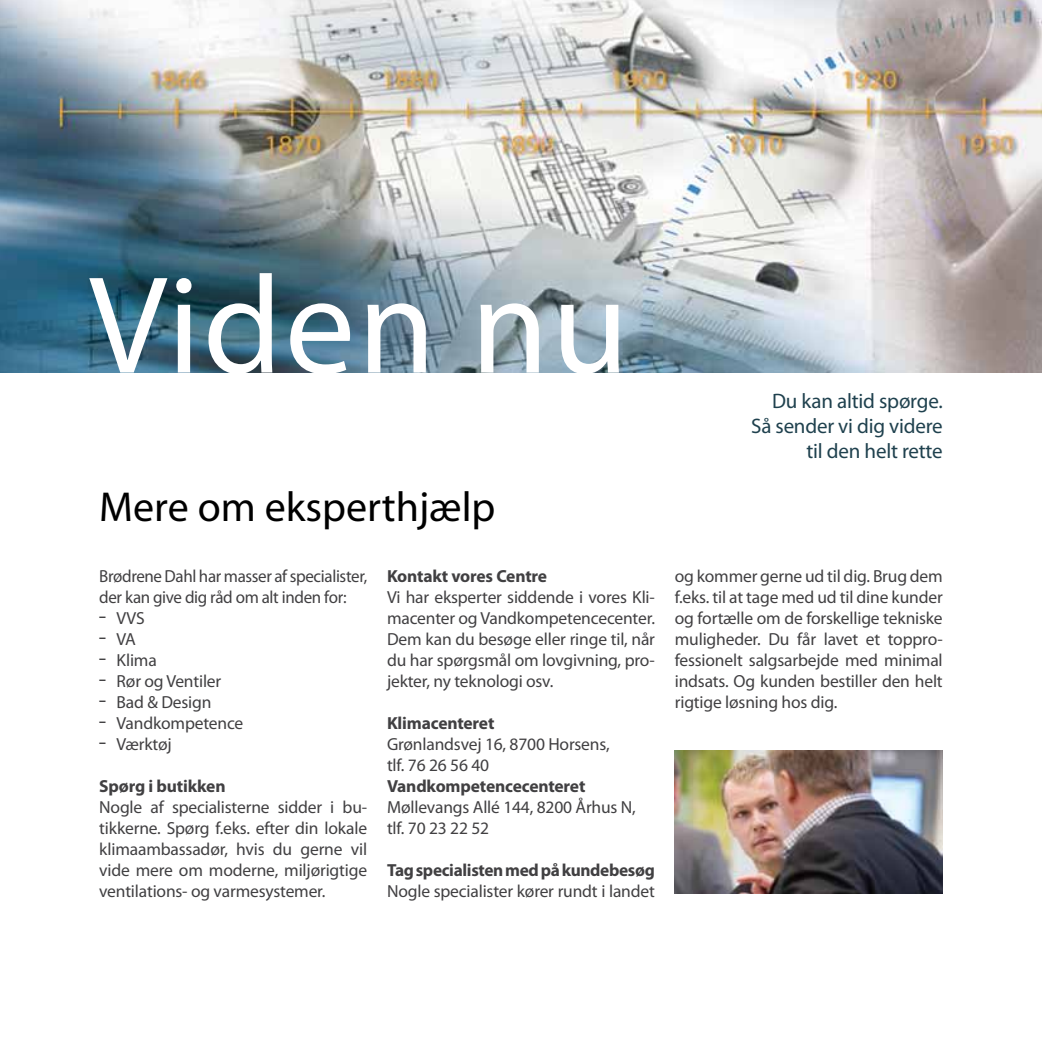
<style>
.page{position:relative;width:1042px;height:1042px;background:#fff}
.page>*{position:absolute;margin:0;border:0;box-sizing:border-box;transform-origin:0 0}
.t1{font:140px "Myriad Pro";letter-spacing:.02em;color:#fff}
.t2{font:42px "Myriad";color:#000}
.t3{font:21px/25.2px "Myriad Pro";letter-spacing:-.01em;color:#1f414e;text-align:right}
.t4{font:17.5px/21px "Myriad Pro";letter-spacing:-.01em;color:#414042}
.t5{font:700 17.5px "Myriad Pro";letter-spacing:-.015em;color:#414042}
.s1{font-family:"Haettenschweiler"}
</style>
<div class="page">
<img style="left:0;top:0;width:1042px;height:372px">
<img style="left:675px;top:751px;width:268px;height:142px">
<h1 class="t1" style="left:89px;top:239px;width:541px">Viden nu</h1>
<h2 class="t2" style="left:99px;top:486px;width:398px">Mere om eksperthjælp</h2>
<p class="t4" style="left:99px;top:565px;width:269px">Brødrene Dahl har masser af specialister, der kan give dig råd om alt inden for:<br><span class="s1">−</span> VVS<br><span class="s1">−</span> VA<br><span class="s1">−</span> Klima<br><span class="s1">−</span> Rør og Ventiler<br><span class="s1">−</span> Bad &amp; Design<br><span class="s1">−</span> Vandkompetence<br><span class="s1">−</span> Værktøj</p>
<p class="t5" style="left:99px;top:775px;width:128px">Spørg i butikken</p>
<p class="t4" style="left:99px;top:796px;width:269px;text-align:justify">Nogle af specialisterne sidder i bu&shy;tikkerne. Spørg f.eks. efter din lokale klimaambassadør, hvis du gerne vil vide mere om moderne, miljørigtige ventilations- og varmesystemer.</p>
<p class="t5" style="left:387px;top:565px;width:162px">Kontakt vores Centre</p>
<p class="t4" style="left:387px;top:586px;width:269px;text-align:justify">Vi har eksperter siddende i vores Kli&shy;macenter og Vandkompetencecenter.<br>Dem kan du besøge eller ringe til, når du har spørgsmål om lovgivning, pro&shy;jekter, ny teknologi osv.</p>
<p class="t5" style="left:387px;top:712px;width:109px">Klimacenteret</p>
<p class="t4" style="left:387px;top:733px;width:224px">Grønlandsvej 16, 8700 Horsens, tlf. 76 26 56 40</p>
<p class="t5" style="left:387px;top:775px;width:200px">Vandkompetencecenteret</p>
<p class="t4" style="left:387px;top:796px;width:250px">Møllevangs Allé 144, 8200 Århus N, tlf. 70 23 22 52</p>
<p class="t5" style="left:387px;top:859px;width:269px">Tag specialisten med på kundebesøg</p>
<p class="t4" style="left:387px;top:880px;width:269px">Nogle specialister kører rundt i landet</p>
<p class="t3" style="left:751px;top:388px;width:193px">Du kan altid spørge.<br>Så sender vi dig videre til den helt rette</p>
<p class="t4" style="left:675px;top:565px;width:269px;text-align:justify">og kommer gerne ud til dig. Brug dem f.eks. til at tage med ud til dine kunder og fortælle om de forskellige tekniske muligheder. Du får lavet et toppro&shy;fessionelt salgsarbejde med minimal indsats. Og kunden bestiller den helt rigtige løsning hos dig.</p>
</div>
